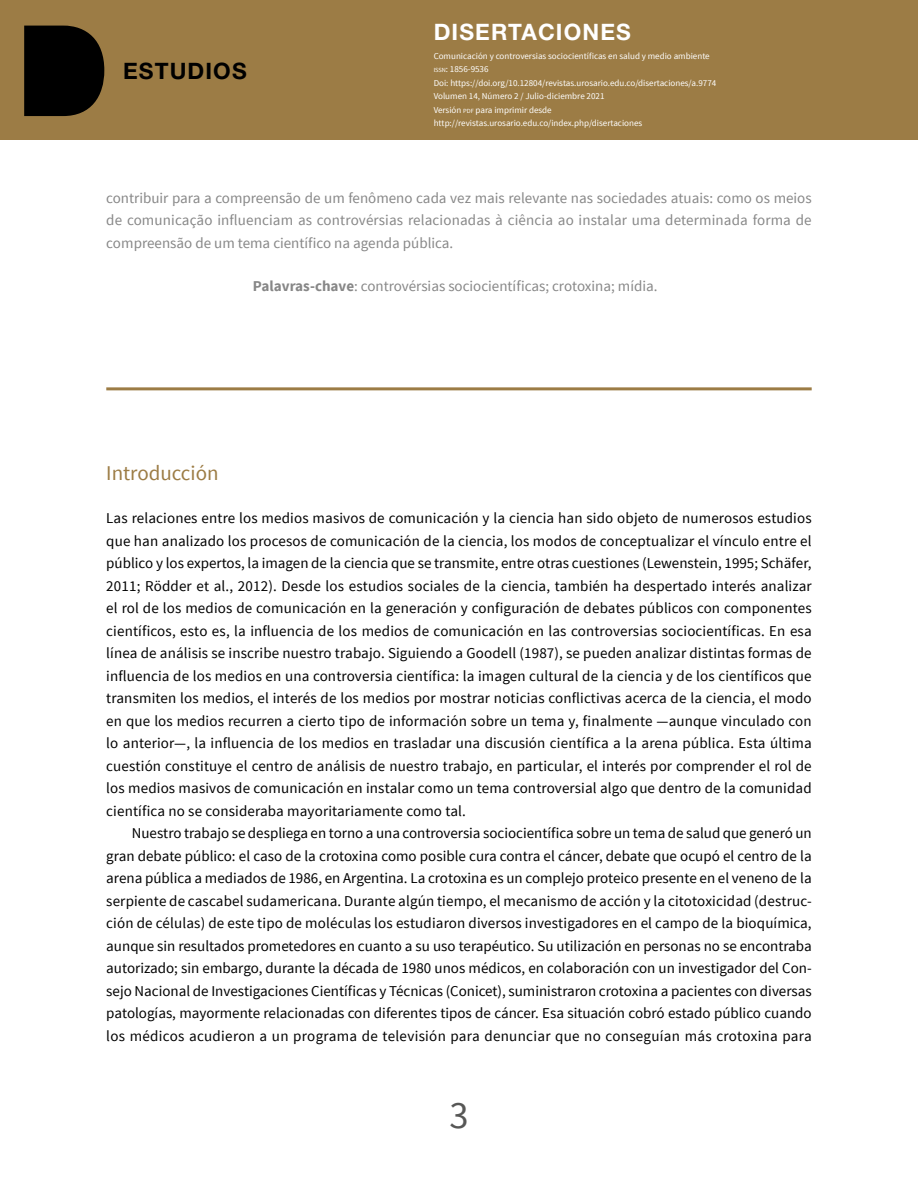
<style>
.page{position:relative;width:918px;height:1188px;background:#fff}
.page>*{position:absolute;margin:0;border:0;box-sizing:border-box;transform-origin:0 0}
.t1{font:38.4px "Source Sans Pro";color:#575756}
.t2{font:700 22.65px "Helvetica Neue LT Std";letter-spacing:.05em;color:#fff}
.t3{font:700 22.65px "Helvetica Neue LT Std";letter-spacing:.05em;color:#000}
.t4{font:21px "Source Sans Pro";color:#9c7c45}
.t5{font:15px/22.5px "Source Sans Pro";letter-spacing:.01em;color:#000;text-align:justify}
.t6{font:15px/22.5px "Source Sans Pro";color:#878787;text-align:justify}
.t7{font:9px/13.5px "Source Sans Pro";color:#fff}
.s1{font-size:6.3px}
.s2{font-weight:700}
</style>
<div class="page">
<div style="left:0;top:0;width:918px;height:139px;background:#9c7c45"></div>
<svg style="left:24px;top:26px;width:80px;height:90px;background:#0e0b06"></svg>
<hr style="left:106px;top:387px;width:706px;height:3px;background:#9c7c45">
<h2 class="t3" style="left:123px;top:57px;width:125px">ESTUDIOS</h2>
<h2 class="t2" style="left:434px;top:18px;width:199px">DISERTACIONES</h2>
<p class="t7" style="left:434px;top:49px;width:284px">Comunicación y controversias sociocientíficas en salud y medio ambiente <span class="s1">ISSN</span>: 1856-9536<br>Doi: https://doi.org/10.12804/revistas.urosario.edu.co/disertaciones/a.9774<br>Volumen 14, Número 2 / Julio-diciembre 2021<br>Versión <span class="s1">PDF</span> para imprimir desde http://revistas.urosario.edu.co/index.php/disertaciones</p>
<p class="t6" style="left:106px;top:187px;width:707px">contribuir para a compreensão de um fenômeno cada vez mais relevante nas sociedades atuais: como os meios de comunicação influenciam as controvérsias relacionadas à ciência ao instalar uma determinada forma de compreensão de um tema científico na agenda pública.</p>
<p class="t6" style="left:253px;top:275px;width:406px"><span class="s2">Palavras-chave</span>: controvérsias sociocientíficas; crotoxina; mídia.</p>
<h3 class="t4" style="left:106px;top:460px;width:114px">Introducción</h3>
<p class="t5" style="left:106px;top:507px;width:707px">Las relaciones entre los medios masivos de comunicación y la ciencia han sido objeto de numerosos estudios que han analizado los procesos de comunicación de la ciencia, los modos de conceptualizar el vínculo entre el público y los expertos, la imagen de la ciencia que se transmite, entre otras cuestiones (Lewenstein, 1995; Schäfer, 2011; Rödder et al., 2012). Desde los estudios sociales de la ciencia, también ha despertado interés analizar el rol de los medios de comunicación en la generación y configuración de debates públicos con componentes científicos, esto es, la influencia de los medios de comunicación en las controversias sociocientíficas. En esa línea de análisis se inscribe nuestro trabajo. Siguiendo a Goodell (1987), se pueden analizar distintas formas de influencia de los medios en una controversia científica: la imagen cultural de la ciencia y de los científicos que transmiten los medios, el interés de los medios por mostrar noticias conflictivas acerca de la ciencia, el modo en que los medios recurren a cierto tipo de información sobre un tema y, finalmente —aunque vinculado con lo anterior—, la influencia de los medios en trasladar una discusión científica a la arena pública. Esta última cuestión constituye el centro de análisis de nuestro trabajo, en particular, el interés por comprender el rol de los medios masivos de comunicación en instalar como un tema controversial algo que dentro de la comunidad científica no se consideraba mayoritariamente como tal.</p>
<p class="t5" style="left:106px;top:822px;width:707px;text-indent:26px">Nuestro trabajo se despliega en torno a una controversia sociocientífica sobre un tema de salud que generó un gran debate público: el caso de la crotoxina como posible cura contra el cáncer, debate que ocupó el centro de la arena pública a mediados de 1986, en Argentina. La crotoxina es un complejo proteico presente en el veneno de la serpiente de cascabel sudamericana. Durante algún tiempo, el mecanismo de acción y la citotoxicidad (destruc&shy;ción de células) de este tipo de moléculas los estudiaron diversos investigadores en el campo de la bioquímica, aunque sin resultados prometedores en cuanto a su uso terapéutico. Su utilización en personas no se encontraba autorizado; sin embargo, durante la década de 1980 unos médicos, en colaboración con un investigador del Con&shy;sejo Nacional de Investigaciones Científicas y Técnicas (Conicet), suministraron crotoxina a pacientes con diversas patologías, mayormente relacionadas con diferentes tipos de cáncer. Esa situación cobró estado público cuando los médicos acudieron a un programa de televisión para denunciar que no conseguían más crotoxina para</p>
<h1 class="t1" style="left:449px;top:1092px;width:21px">3</h1>
</div>
